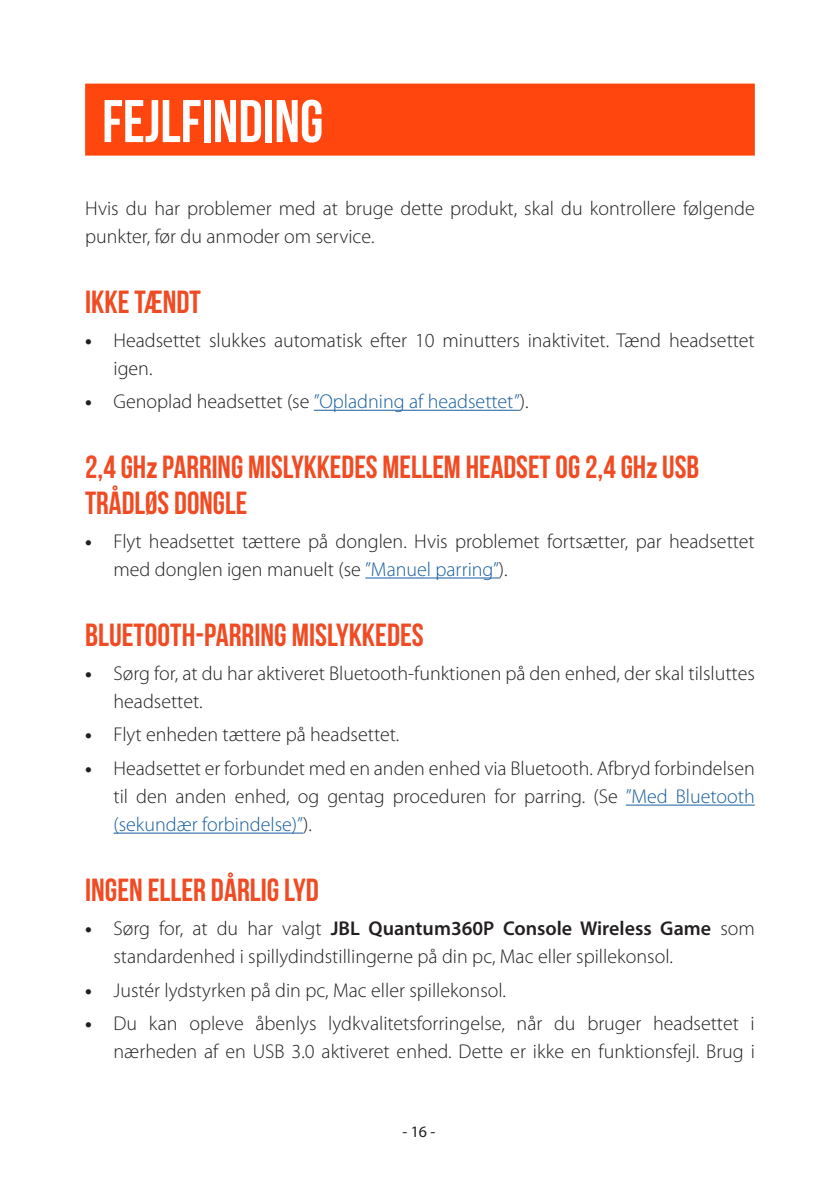
<style>
.page{position:relative;width:840px;height:1191px;background:#fff}
.page>*{position:absolute;margin:0;border:0;box-sizing:border-box;transform-origin:0 0}
.Title1{font:700 60px "Bebas Neue";color:#fff}
.Title3{font:700 32px/36px "Bebas Neue";color:#f04b23}
.Body{font:300 20px/28px "Myriad Pro";color:#231f20}
.t1{font:16px "Myriad Pro";color:#231f20}
.s1{font-weight:700}
.s2{color:#175d9e}
.s3{font-family:"Myriad Pro";font-stretch:condensed}
.s4{font-weight:600}
</style>
<div class="page">
<div style="left:85px;top:84px;width:669px;height:72px;background:#ff460f"></div>
<hr style="left:314px;top:410px;width:205px;height:1px;background:#175d9e">
<hr style="left:365px;top:577px;width:133px;height:1px;background:#175d9e">
<hr style="left:625px;top:804px;width:129px;height:1px;background:#175d9e">
<hr style="left:113px;top:832px;width:190px;height:1px;background:#175d9e">
<p class="Title1" style="left:102px;top:88px;width:222px">FEJLFINDING</p>
<p class="Body" style="left:85px;top:194px;width:670px">Hvis du har problemer med at bruge dette produkt, skal du kontrollere følgende punkter, før du anmoder om service.</p>
<p class="Title3" style="left:85px;top:283px;width:117px">IKKE TÆNDT</p>
<p class="Body" style="left:113px;top:326px;width:642px;text-indent:-28px"><span class="s1">•</span> Headsettet slukkes automatisk efter 10 minutters inaktivitet. Tænd headsettet igen.</p>
<p class="Body" style="left:85px;top:388px;width:445px"><span class="s1">•</span> Genoplad headsettet (se <span class="s2">”Opladning af headsettet”</span>).</p>
<p class="Title3" style="left:85px;top:449px;width:615px">2,4 GH<span class="s3">z</span> PARRING MISLYKKEDES MELLEM HEADSET OG 2,4 GH<span class="s3">z</span> USB<br>TRÅDLØS DONGLE</p>
<p class="Body" style="left:113px;top:527px;width:642px;text-indent:-28px"><span class="s1">•</span> Flyt headsettet tættere på donglen. Hvis problemet fortsætter, par headsettet med donglen igen manuelt (se <span class="s2">”Manuel parring”</span>).</p>
<p class="Title3" style="left:85px;top:616px;width:340px">BLUETOOTH-PARRING MISLYKKEDES</p>
<p class="Body" style="left:113px;top:659px;width:642px;text-indent:-28px"><span class="s1">•</span> Sørg for, at du har aktiveret Bluetooth-funktionen på den enhed, der skal tilsluttes headsettet.</p>
<p class="Body" style="left:85px;top:721px;width:315px"><span class="s1">•</span> Flyt enheden tættere på headsettet.</p>
<p class="Body" style="left:113px;top:754px;width:642px;text-align:justify;text-indent:-28px"><span class="s1">•</span> Headsettet er forbundet med en anden enhed via Bluetooth. Afbryd forbindelsen til den anden enhed, og gentag proceduren for parring. (Se <span class="s2">”Med Bluetooth (sekundær forbindelse)”</span>).</p>
<p class="Title3" style="left:85px;top:871px;width:235px">INGEN ELLER DÅRLIG LYD</p>
<p class="Body" style="left:113px;top:914px;width:642px;text-indent:-28px"><span class="s1">•</span> Sørg for, at du har valgt <span class="s4">JBL Quantum360P Console Wireless Game</span> som standardenhed i spillydindstillingerne på din pc, Mac eller spillekonsol.</p>
<p class="Body" style="left:85px;top:976px;width:422px"><span class="s1">•</span> Justér lydstyrken på din pc, Mac eller spillekonsol.</p>
<p class="Body" style="left:85px;top:1009px;width:671px;text-align:right"><span class="s1">•</span> Du kan opleve åbenlys lydkvalitetsforringelse, når du bruger headsettet i nærheden af en USB 3.0 aktiveret enhed. Dette er ikke en funktionsfejl. Brug i</p>
<p class="t1" style="left:402px;top:1122px;width:35px">- 16 -</p>
</div>
